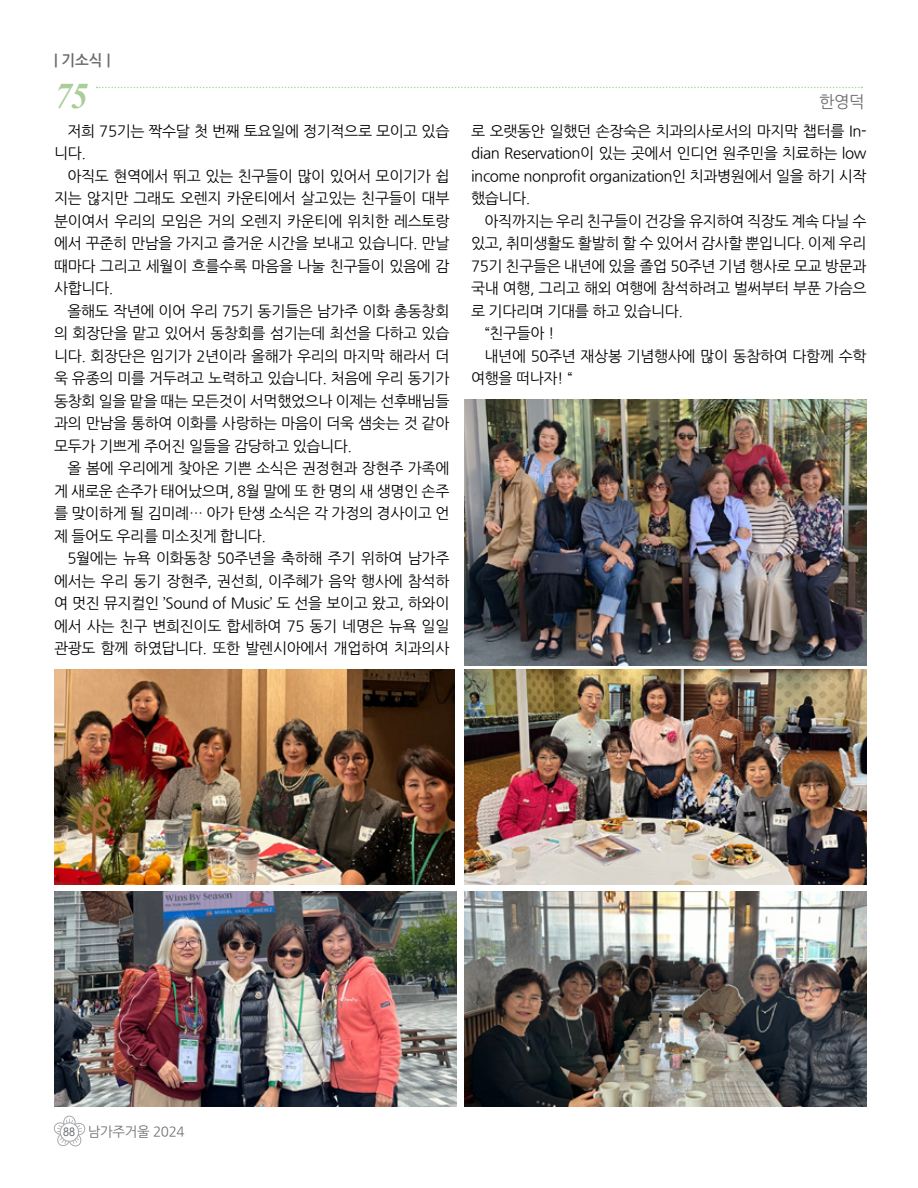
<style>
.page{position:relative;width:918px;height:1188px;background:#fff}
.page>*{position:absolute;margin:0;border:0;box-sizing:border-box;transform-origin:0 0}
.t1{font:italic 700 36px "Times New Roman";color:#abcd98}
.t2{font:16.5px "Nanum Gothic OTF";color:#6d6e71}
.t3{font:15px/22.5px "Nanum Gothic OTF";letter-spacing:-.025em;color:#000;text-align:justify}
.t4{font:15px "Nanum Gothic OTF Bold";color:#6d6e71}
.t5{font:13.5px "Nanum Gothic OTF";letter-spacing:-.025em;color:#6d6e71}
.s1{font-family:"Arial";font-size:12px}
</style>
<div class="page">
<div style="left:63px;top:1116px;width:12px;height:13px;border:1px solid #a7a9ac;border-radius:50%"></div>
<svg style="left:53px;top:1119px;width:33px;height:28px"></svg>
<div style="left:61px;top:1124px;width:17px;height:17px;background:#fff;border-radius:50%"></div>
<div style="left:60px;top:1123px;width:18px;height:18px;border:1px solid #fff;border-radius:50%"></div>
<div style="left:60px;top:1123px;width:19px;height:19px;border:1px solid #a7a9ac;border-radius:50%"></div>
<svg style="left:97px;top:87px;width:765px;height:1px"></svg>
<img style="left:54px;top:670px;width:400px;height:214px">
<img style="left:465px;top:670px;width:402px;height:214px">
<img style="left:465px;top:400px;width:402px;height:265px">
<img style="left:54px;top:892px;width:402px;height:215px">
<img style="left:465px;top:892px;width:402px;height:215px">
<p class="t4" style="left:54px;top:53px;width:58px">| 기소식 |</p>
<h1 class="t1" style="left:54px;top:71px;width:36px">75</h1>
<p class="t3" style="left:54px;top:120px;width:397px;text-indent:14px">저희 75기는 짝수달 첫 번째 토요일에 정기적으로 모이고 있습 니다.</p>
<p class="t3" style="left:54px;top:165px;width:397px;text-indent:14px">아직도 현역에서 뛰고 있는 친구들이 많이 있어서 모이기가 쉽 지는 않지만 그래도 오렌지 카운티에서 살고있는 친구들이 대부 분이여서 우리의 모임은 거의 오렌지 카운티에 위치한 레스토랑 에서 꾸준히 만남을 가지고 즐거운 시간을 보내고 있습니다. 만날 때마다 그리고 세월이 흐를수록 마음을 나눌 친구들이 있음에 감 사합니다.</p>
<p class="t3" style="left:54px;top:300px;width:397px;text-indent:14px">올해도 작년에 이어 우리 75기 동기들은 남가주 이화 총동창회 의 회장단을 맡고 있어서 동창회를 섬기는데 최선을 다하고 있습 니다. 회장단은 임기가 2년이라 올해가 우리의 마지막 해라서 더 욱 유종의 미를 거두려고 노력하고 있습니다. 처음에 우리 동기가 동창회 일을 맡을 때는 모든것이 서먹했었으나 이제는 선후배님들 과의 만남을 통하여 이화를 사랑하는 마음이 더욱 샘솟는 것 같아 모두가 기쁘게 주어진 일들을 감당하고 있습니다.</p>
<p class="t3" style="left:54px;top:457px;width:397px;text-indent:14px">올 봄에 우리에게 찾아온 기쁜 소식은 권정현과 장현주 가족에 게 새로운 손주가 태어났으며, 8월 말에 또 한 명의 새 생명인 손주 를 맞이하게 될 김미례… 아가 탄생 소식은 각 가정의 경사이고 언 제 들어도 우리를 미소짓게 합니다.</p>
<p class="t3" style="left:54px;top:547px;width:397px;text-indent:14px">5월에는 뉴욕 이화동창 50주년을 축하해 주기 위하여 남가주 에서는 우리 동기 장현주, 권선희, 이주혜가 음악 행사에 참석하 여 멋진 뮤지컬인 ’Sound of Music’ 도 선을 보이고 왔고, 하와이 에서 사는 친구 변희진이도 합세하여 75 동기 네명은 뉴욕 일일 관광도 함께 하였답니다. 또한 발렌시아에서 개업하여 치과의사</p>
<p class="t2" style="left:819px;top:94px;width:47px">한영덕</p>
<p class="t3" style="left:471px;top:120px;width:397px">로 오랫동안 일했던 손장숙은 치과의사로서의 마지막 챕터를 In&shy;dian Reservation이 있는 곳에서 인디언 원주민을 치료하는 low income nonprofit organization인 치과병원에서 일을 하기 시작 했습니다.</p>
<p class="t3" style="left:485px;top:210px;width:383px">아직까지는 우리 친구들이 건강을 유지하여 직장도 계속 다닐 수</p>
<p class="t3" style="left:471px;top:232px;width:397px">있고, 취미생활도 활발히 할 수 있어서 감사할 뿐입니다. 이제 우리</p>
<p class="t3" style="left:471px;top:255px;width:397px">75기 친구들은 내년에 있을 졸업 50주년 기념 행사로 모교 방문과</p>
<p class="t3" style="left:471px;top:277px;width:397px">국내 여행, 그리고 해외 여행에 참석하려고 벌써부터 부푼 가슴으</p>
<p class="t3" style="left:471px;top:300px;width:213px">로 기다리며 기대를 하고 있습니다.</p>
<p class="t3" style="left:485px;top:322px;width:71px">“친구들아 !</p>
<p class="t3" style="left:485px;top:345px;width:383px">내년에 50주년 재상봉 기념행사에 많이 동참하여 다함께 수학</p>
<p class="t3" style="left:471px;top:367px;width:103px">여행을 떠나자! “</p>
<p class="t5" style="left:63px;top:1126px;width:123px"><span class="s1">88</span> 남가주거울 2024</p>
</div>
